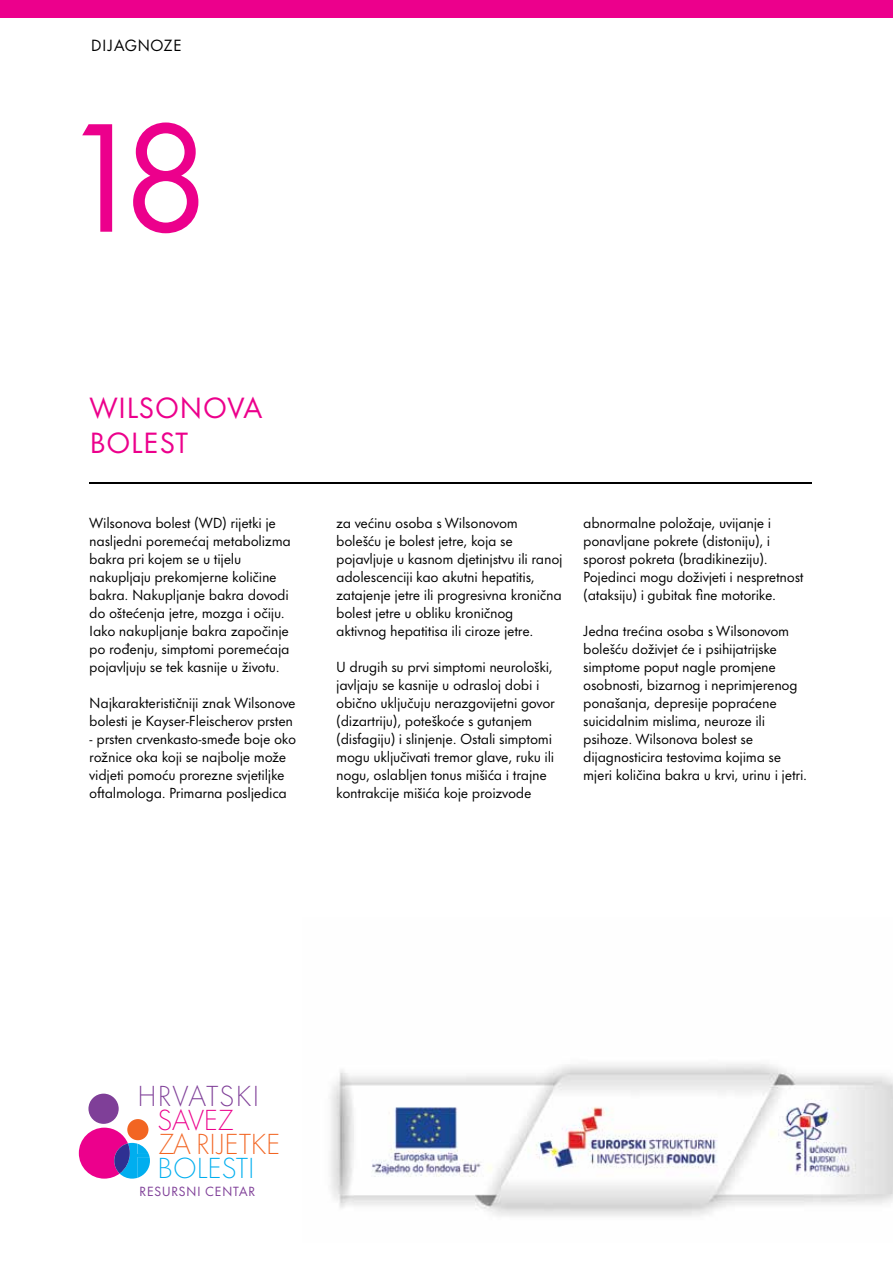
<style>
.page{position:relative;width:893px;height:1263px;background:#fff}
.page>*{position:absolute;margin:0;border:0;box-sizing:border-box;transform-origin:0 0}
.t1{font:142.5px "Futura Now Text";color:#ec008c}
.t2{font:27px/35px "Futura Now Text";letter-spacing:.01em;color:#ec008c}
.t3{font:300 26.7px "Futura Now Headline";letter-spacing:.01em;color:#f26522}
.t4{font:300 26.7px "Futura Now Headline";letter-spacing:.065em;color:#7f3f98}
.t5{font:300 26.7px "Futura Now Headline";letter-spacing:.01em;color:#00aeef}
.t6{font:300 26.7px "Futura Now Headline";letter-spacing:.01em;color:#ec008c}
.t7{font:15px "Futura Now Text";letter-spacing:.01em;color:#000}
.t8{font:13.5px/18px "Futura Now Text";letter-spacing:-.02em;color:#000}
.t9{font:12.3px "Futura Now Headline";letter-spacing:.07em;color:#7f3f98}
</style>
<div class="page">
<img style="left:330px;top:1064px;width:563px;height:152px">
<div style="left:88px;top:1094px;width:31px;height:30px;background:#7f3f98;border-radius:50%"></div>
<div style="left:127px;top:1119px;width:21px;height:21px;background:#f26522;border-radius:50%"></div>
<svg style="left:79px;top:1127px;width:71px;height:51px"></svg>
<div style="left:0;top:0;width:893px;height:17px;background:#ec008c"></div>
<hr style="left:89px;top:483px;width:723px;height:1px;background:#000">
<p class="t7" style="left:91px;top:33px;width:93px">DIJAGNOZE</p>
<h1 class="t1" style="left:81px;top:64px;width:130px">18</h1>
<h2 class="t2" style="left:89px;top:388px;width:174px">WILSONOVA<br>BOLEST</h2>
<p class="t8" style="left:89px;top:513px;width:203px">Wilsonova bolest (WD) rijetki je nasljedni poremećaj metabolizma bakra pri kojem se u tijelu nakupljaju prekomjerne količine bakra. Nakupljanje bakra dovodi do oštećenja jetre, mozga i očiju.<br>Iako nakupljanje bakra započinje po rođenju, simptomi poremećaja pojavljuju se tek kasnije u životu.</p>
<p class="t8" style="left:89px;top:693px;width:208px">Najkarakterističniji znak Wilsonove bolesti je Kayser-Fleischerov prsten</p>
<p class="t8" style="left:89px;top:729px;width:208px">- prsten crvenkasto-smeđe boje oko rožnice oka koji se najbolje može vidjeti pomoću prorezne svjetiljke oftalmologa. Primarna posljedica</p>
<p class="t8" style="left:336px;top:513px;width:228px">za većinu osoba s Wilsonovom bolešću je bolest jetre, koja se pojavljuje u kasnom djetinjstvu ili ranoj adolescenciji kao akutni hepatitis, zatajenje jetre ili progresivna kronična bolest jetre u obliku kroničnog aktivnog hepatitisa ili ciroze jetre.</p>
<p class="t8" style="left:336px;top:657px;width:220px">U drugih su prvi simptomi neurološki, javljaju se kasnije u odrasloj dobi i obično uključuju nerazgovijetni govor (dizartriju), poteškoće s gutanjem (disfagiju) i slinjenje. Ostali simptomi mogu uključivati tremor glave, ruku ili nogu, oslabljen tonus mišića i trajne kontrakcije mišića koje proizvode</p>
<p class="t8" style="left:583px;top:513px;width:222px">abnormalne položaje, uvijanje i ponavljane pokrete (distoniju), i sporost pokreta (bradikineziju).<br>Pojedinci mogu doživjeti i nespretnost (ataksiju) i gubitak ne motorike.</p>
<p class="t8" style="left:583px;top:621px;width:225px">Jedna trećina osoba s Wilsonovom bolešću doživjet će i psihijatrijske simptome poput nagle promjene osobnosti, bizarnog i neprimjerenog ponašanja, depresije popraćene suicidalnim mislima, neuroze ili psihoze. Wilsonova bolest se dijagnosticira testovima kojima se mjeri količina bakra u krvi, urinu i jetri.</p>
<h3 class="t4" style="left:138px;top:1075px;width:122px">HRVATSKI</h3>
<h3 class="t6" style="left:158px;top:1099px;width:77px">SAVEZ</h3>
<h3 class="t3" style="left:159px;top:1123px;width:123px">ZA RIJETKE</h3>
<h3 class="t5" style="left:158px;top:1147px;width:98px">BOLESTI</h3>
<p class="t9" style="left:140px;top:1181px;width:117px">RESURSNI CENTAR</p>
</div>
